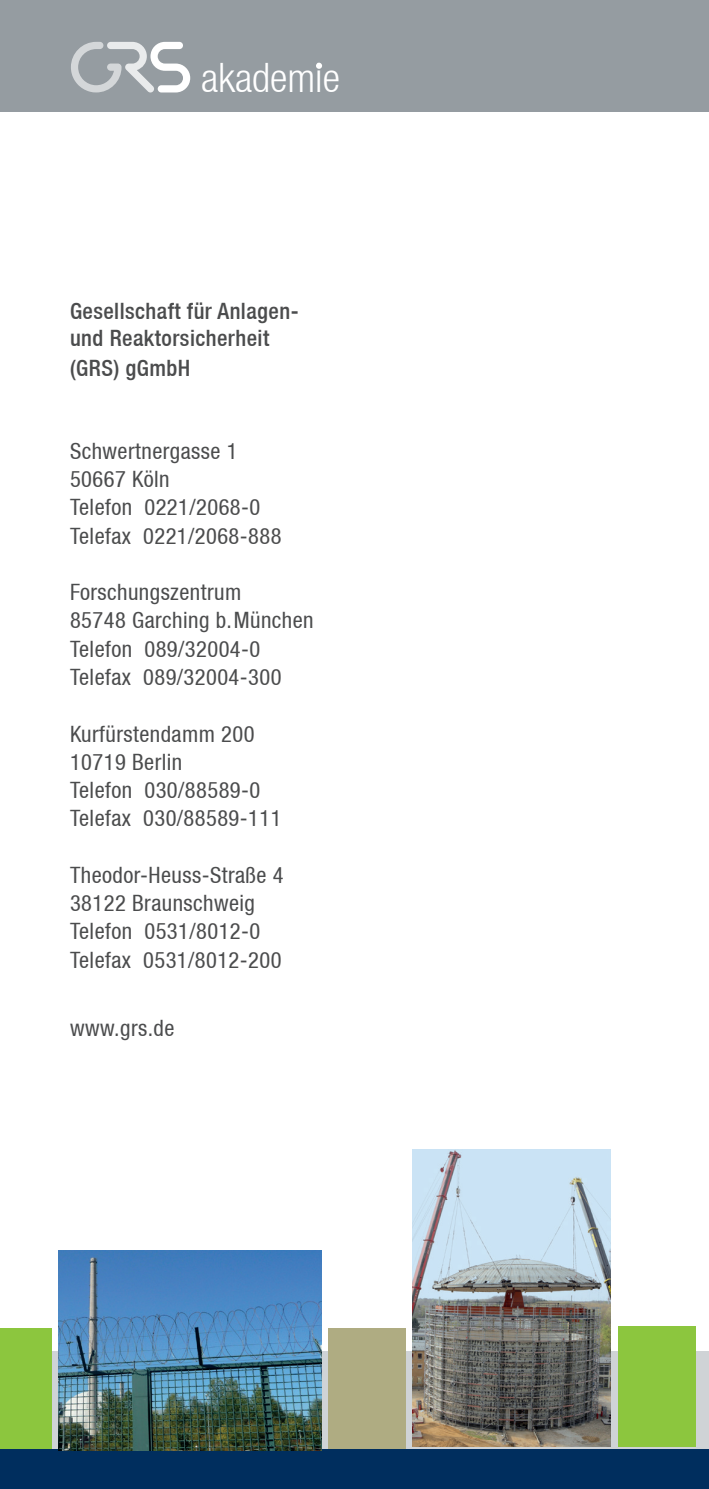
<style>
.page{position:relative;width:709px;height:1489px;background:#fff}
.page>*{position:absolute;margin:0;border:0;box-sizing:border-box;transform-origin:0 0}
.t1{font:300 condensed 40.5px "Helvetica Neue LT";color:#fff}
.t2{font:condensed 22.5px/28.2px "Helvetica Neue LT";letter-spacing:.02em;color:#4b4c4d}
.t3{font:500 condensed 22.5px/28.8px "Helvetica Neue LT";letter-spacing:.02em;color:#4b4c4d}
</style>
<div class="page">
<div style="left:0;top:0;width:709px;height:112px;background:#959ca1"></div>
<svg style="left:71px;top:42px;width:119px;height:50px"></svg>
<svg style="left:316px;top:63px;width:6px;height:6px"></svg>
<div style="left:0;top:1447px;width:709px;height:41px;background:#002e5e"></div>
<div style="left:35px;top:1350px;width:674px;height:97px;background:#cfd3d6"></div>
<img style="left:412px;top:1149px;width:199px;height:297px">
<div style="left:618px;top:1326px;width:77px;height:120px;background:#8cc63e"></div>
<img style="left:58px;top:1250px;width:263px;height:199px">
<div style="left:0;top:1327px;width:51px;height:120px;background:#8cc63e"></div>
<div style="left:328px;top:1327px;width:77px;height:120px;background:#afac82"></div>
<h1 class="t1" style="left:201px;top:55px;width:140px">akademie</h1>
<p class="t3" style="left:70px;top:296px;width:230px">Gesellschaft für Anlagen&shy;und Reaktorsicherheit (GRS) gGmbH</p>
<p class="t2" style="left:70px;top:436px;width:213px">Schwertnergasse 1<br>50667 Köln<br>Telefon 0221/2068-0<br>Telefax 0221/2068-888</p>
<p class="t2" style="left:70px;top:578px;width:245px">Forschungszentrum<br>85748 Garching b.München<br>Telefon 089/32004-0<br>Telefax 089/32004-300</p>
<p class="t2" style="left:70px;top:719px;width:213px">Kurfürstendamm 200<br>10719 Berlin<br>Telefon 030/88589-0<br>Telefax 030/88589-111</p>
<p class="t2" style="left:70px;top:860px;width:215px">Theodor-Heuss-Straße 4<br>38122 Braunschweig<br>Telefon 0531/8012-0<br>Telefax 0531/8012-200</p>
<p class="t2" style="left:70px;top:1013px;width:106px">www.grs.de</p>
</div>
